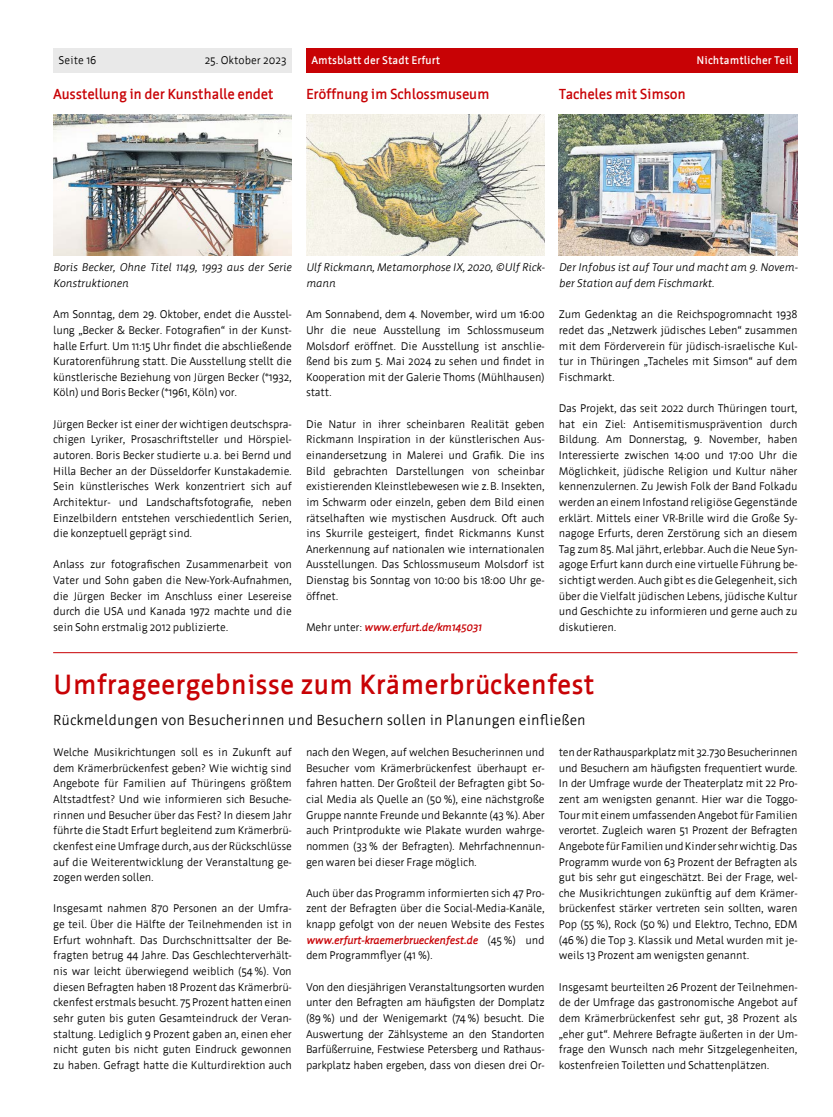
<style>
.page{position:relative;width:833px;height:1117px;background:#fff}
.page>*{position:absolute;margin:0;border:0;box-sizing:border-box;transform-origin:0 0}
.H1-u1{font:700 27.5px "Werk";color:#c80205}
.H1-u4{font:700 14.38px "Werk";letter-spacing:-.02em;color:#c80205}
.P-uz{font:14.38px "Werk";color:#000}
.P-Normal{font:11px/15.6px "Werk";letter-spacing:-.02em;color:#000;text-align:justify}
.t1{font:italic 11px/15.6px "Werk";letter-spacing:-.02em;color:#000}
.t2{font:700 11px "Werk";color:#fff}
.P-Normal-2{font:italic 700 11px "Werk";letter-spacing:-.02em;color:#c80205}
.P-Normal-3{font:11px "Werk";color:#000}
.s1{font-weight:400;font-style:normal;color:#000}
.s2{font-weight:700;font-style:italic;color:#c80205}
</style>
<div class="page">
<div style="left:53px;top:48px;width:239px;height:25px;background:#e9e9e9"></div>
<div style="left:306px;top:48px;width:491px;height:25px;background:#c80205"></div>
<hr style="left:53px;top:652px;width:744px;height:1px;background:#c80205">
<img style="left:53px;top:115px;width:239px;height:140px">
<img style="left:306px;top:115px;width:238px;height:140px">
<img style="left:559px;top:115px;width:238px;height:140px">
<p class="P-Normal" style="left:58px;top:53px;width:39px">Seite 16</p>
<p class="P-Normal-3" style="left:205px;top:54px;width:83px">25. Oktober 2023</p>
<p class="t2" style="left:311px;top:55px;width:131px">Amtsblatt der Stadt Erfurt</p>
<p class="t2" style="left:696px;top:55px;width:97px">Nichtamtlicher Teil</p>
<h1 class="H1-u4" style="left:53px;top:86px;width:222px">Ausstellung in der Kunsthalle endet</h1>
<h1 class="H1-u4" style="left:306px;top:86px;width:185px">Eröffnung im Schlossmuseum</h1>
<h1 class="H1-u4" style="left:559px;top:86px;width:128px">Tacheles mit Simson</h1>
<p class="t1" style="left:53px;top:260px;width:240px">Boris Becker, Ohne Titel 1149, 1993 aus der Serie<br>Konstruktionen</p>
<p class="t1" style="left:306px;top:260px;width:240px">Ulf Rickmann, Metamorphose IX, 2020, ©Ulf Rick&shy;mann</p>
<p class="t1" style="left:559px;top:260px;width:240px">Der Infobus ist auf Tour und macht am 9. Novem&shy;ber Station auf dem Fischmarkt.</p>
<p class="P-Normal" style="left:53px;top:306px;width:240px">Am Sonntag, dem 29. Oktober, endet die Ausstel&shy;lung „Becker &amp; Becker. Fotografien“ in der Kunst&shy;halle Erfurt. Um 11:15 Uhr findet die abschließende Kuratorenführung statt. Die Ausstellung stellt die künstlerische Beziehung von Jürgen Becker (*1932, Köln) und Boris Becker (*1961, Köln) vor.</p>
<p class="P-Normal" style="left:53px;top:416px;width:240px">Jürgen Becker ist einer der wichtigen deutschspra&shy;chigen Lyriker, Prosaschriftsteller und Hörspiel&shy;autoren. Boris Becker studierte u.a. bei Bernd und Hilla Becher an der Düsseldorfer Kunstakademie.<br>Sein künstlerisches Werk konzentriert sich auf Architektur- und Landschaftsfotografie, neben Einzelbildern entstehen verschiedentlich Serien, die konzeptuell geprägt sind.</p>
<p class="P-Normal" style="left:53px;top:556px;width:240px">Anlass zur fotografischen Zusammenarbeit von Vater und Sohn gaben die New-York-Aufnahmen, die Jürgen Becker im Anschluss einer Lesereise durch die USA und Kanada 1972 machte und die sein Sohn erstmalig 2012 publizierte.</p>
<p class="P-Normal" style="left:306px;top:306px;width:240px">Am Sonnabend, dem 4. November, wird um 16:00<br>Uhr die neue Ausstellung im Schlossmuseum Molsdorf eröffnet. Die Ausstellung ist anschlie&shy;ßend bis zum 5. Mai 2024 zu sehen und findet in Kooperation mit der Galerie Thoms (Mühlhausen) statt.</p>
<p class="P-Normal" style="left:306px;top:416px;width:240px">Die Natur in ihrer scheinbaren Realität geben Rickmann Inspiration in der künstlerischen Aus&shy;einandersetzung in Malerei und Grafik. Die ins Bild gebrachten Darstellungen von scheinbar existierenden Kleinstlebewesen wie z.B. Insekten, im Schwarm oder einzeln, geben dem Bild einen rätselhaften wie mystischen Ausdruck. Oft auch ins Skurrile gesteigert, findet Rickmanns Kunst Anerkennung auf nationalen wie internationalen Ausstellungen. Das Schlossmuseum Molsdorf ist Dienstag bis Sonntag von 10:00 bis 18:00 Uhr ge&shy;öffnet.</p>
<p class="P-Normal-2" style="left:306px;top:621px;width:177px"><span class="s1">Mehr unter:</span> www.erfurt.de/km145031</p>
<p class="P-Normal" style="left:559px;top:306px;width:240px">Zum Gedenktag an die Reichspogromnacht 1938 redet das „Netzwerk jüdisches Leben“ zusammen mit dem Förderverein für jüdisch-israelische Kul&shy;tur in Thüringen „Tacheles mit Simson“ auf dem Fischmarkt.</p>
<p class="P-Normal" style="left:559px;top:400px;width:240px">Das Projekt, das seit 2022 durch Thüringen tourt, hat ein Ziel: Antisemitismusprävention durch Bildung. Am Donnerstag, 9. November, haben Interessierte zwischen 14:00 und 17:00 Uhr die Möglichkeit, jüdische Religion und Kultur näher kennenzulernen. Zu Jewish Folk der Band Folkadu werden an einem Infostand religiöse Gegenstände erklärt. Mittels einer VR-Brille wird die Große Sy&shy;nagoge Erfurts, deren Zerstörung sich an diesem Tag zum 85. Mal jährt, erlebbar. Auch die Neue Syn&shy;agoge Erfurt kann durch eine virtuelle Führung be&shy;sichtigt werden. Auch gibt es die Gelegenheit, sich über die Vielfalt jüdischen Lebens, jüdische Kultur und Geschichte zu informieren und gerne auch zu diskutieren.</p>
<h1 class="H1-u1" style="left:53px;top:669px;width:543px">Umfrageergebnisse zum Krämerbrückenfest</h1>
<p class="P-uz" style="left:53px;top:711px;width:534px">Rückmeldungen von Besucherinnen und Besuchern sollen in Planungen einfließen</p>
<p class="P-Normal" style="left:53px;top:744px;width:240px">Welche Musikrichtungen soll es in Zukunft auf dem Krämerbrückenfest geben? Wie wichtig sind Angebote für Familien auf Thüringens größtem Altstadtfest? Und wie informieren sich Besuche&shy;rinnen und Besucher über das Fest? In diesem Jahr führte die Stadt Erfurt begleitend zum Krämerbrü&shy;ckenfest eine Umfrage durch, aus der Rückschlüsse auf die Weiterentwicklung der Veranstaltung ge&shy;zogen werden sollen.</p>
<p class="P-Normal" style="left:53px;top:900px;width:240px">Insgesamt nahmen 870 Personen an der Umfra&shy;ge teil. Über die Hälfte der Teilnehmenden ist in Erfurt wohnhaft. Das Durchschnittsalter der Be&shy;fragten betrug 44 Jahre. Das Geschlechterverhält&shy;nis war leicht überwiegend weiblich (54 %). Von diesen Befragten haben 18 Prozent das Krämerbrü&shy;ckenfest erstmals besucht. 75 Prozent hatten einen sehr guten bis guten Gesamteindruck der Veran&shy;staltung. Lediglich 9 Prozent gaben an, einen eher nicht guten bis nicht guten Eindruck gewonnen zu haben. Gefragt hatte die Kulturdirektion auch</p>
<p class="P-Normal" style="left:306px;top:744px;width:240px">nach den Wegen, auf welchen Besucherinnen und Besucher vom Krämerbrückenfest überhaupt er&shy;fahren hatten. Der Großteil der Befragten gibt So&shy;cial Media als Quelle an (50 %), eine nächstgroße Gruppe nannte Freunde und Bekannte (43 %). Aber auch Printprodukte wie Plakate wurden wahrge&shy;nommen (33 % der Befragten). Mehrfachnennun&shy;gen waren bei dieser Frage möglich.</p>
<p class="P-Normal" style="left:306px;top:885px;width:240px">Auch über das Programm informierten sich 47 Pro&shy;zent der Befragten über die Social-Media-Kanäle, knapp gefolgt von der neuen Website des Festes <span class="s2">www.erfurt-kraemerbrueckenfest.de</span> (45 %) und dem Programmflyer (41 %).</p>
<p class="P-Normal" style="left:306px;top:978px;width:240px">Von den diesjährigen Veranstaltungsorten wurden unter den Befragten am häufigsten der Domplatz (89 %) und der Wenigemarkt (74 %) besucht. Die Auswertung der Zählsysteme an den Standorten Barfüßerruine, Festwiese Petersberg und Rathaus&shy;parkplatz haben ergeben, dass von diesen drei Or-</p>
<p class="P-Normal" style="left:559px;top:744px;width:240px">ten der Rathausparkplatz mit 32.730 Besucherinnen und Besuchern am häufigsten frequentiert wurde.<br>In der Umfrage wurde der Theaterplatz mit 22 Pro&shy;zent am wenigsten genannt. Hier war die Toggo-Tour mit einem umfassenden Angebot für Familien verortet. Zugleich waren 51 Prozent der Befragten Angebote für Familien und Kinder sehr wichtig. Das Programm wurde von 63 Prozent der Befragten als gut bis sehr gut eingeschätzt. Bei der Frage, wel&shy;che Musikrichtungen zukünftig auf dem Krämer&shy;brückenfest stärker vertreten sein sollten, waren Pop (55 %), Rock (50 %) und Elektro, Techno, EDM (46 %) die Top 3. Klassik und Metal wurden mit je&shy;weils 13 Prozent am wenigsten genannt.</p>
<p class="P-Normal" style="left:559px;top:978px;width:240px">Insgesamt beurteilten 26 Prozent der Teilnehmen&shy;de der Umfrage das gastronomische Angebot auf dem Krämerbrückenfest sehr gut, 38 Prozent als „eher gut“. Mehrere Befragte äußerten in der Um&shy;frage den Wunsch nach mehr Sitzgelegenheiten, kostenfreien Toiletten und Schattenplätzen.</p>
</div>
